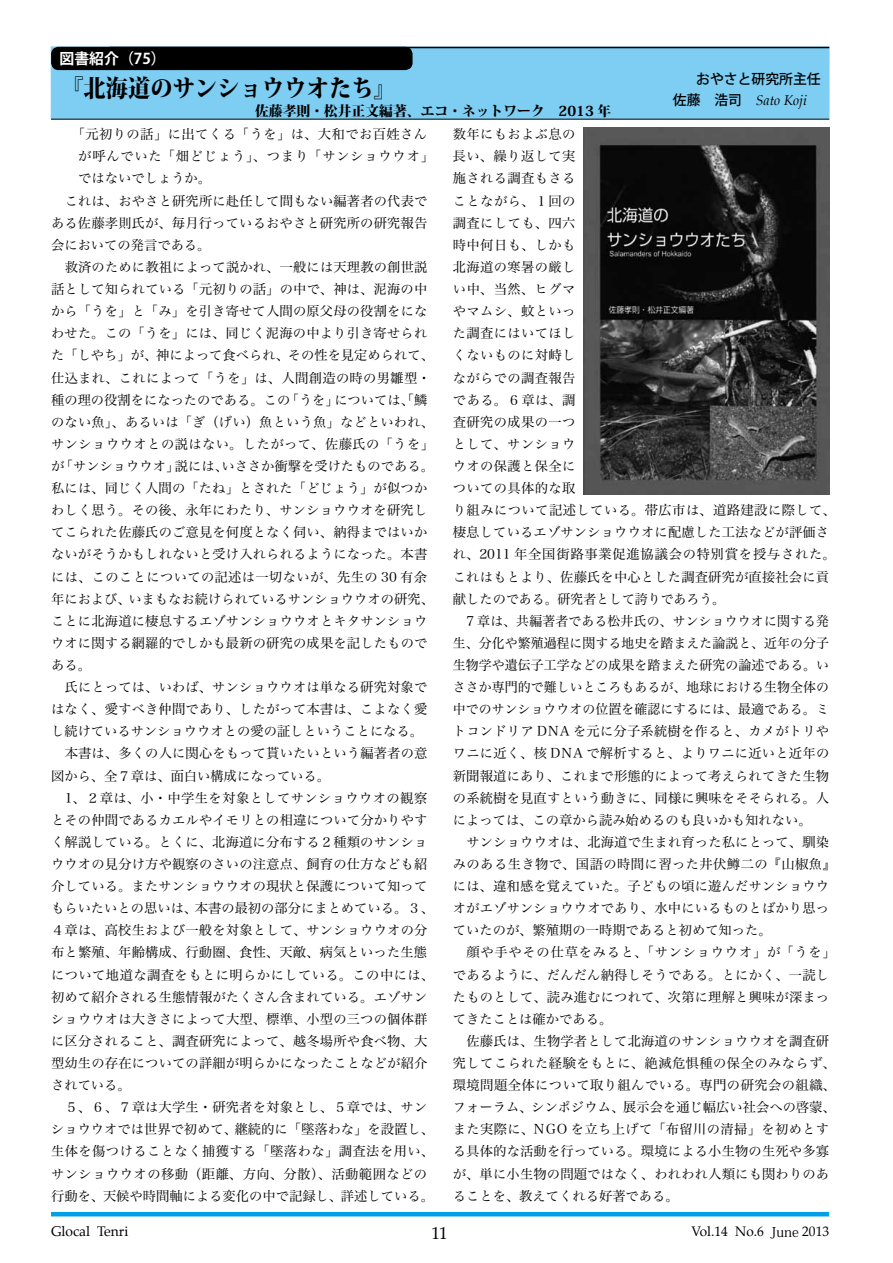
<style>
.page{position:relative;width:893px;height:1263px;background:#fff}
.page>*{position:absolute;margin:0;border:0;box-sizing:border-box;transform-origin:0 0}
.t1{font:800 24.15px "Koz Min Pro";color:#000;scale:.93 1}
.t2{font:16.95px "Palatino";color:#000}
.t3{font:700 14.85px "Koz Go Pro";color:#fff}
.t4{font:800 13.8px "Koz Min Pro";color:#000}
.t5{font:italic 13.8px "Palatino";color:#000}
.t6{font:13.8px "Palatino";color:#000}
.t7{font:500 13.8px "Koz Go Pro";color:#000}
.t8{font:13.5px "Palatino";color:#000}
.t9{font:13.35px/22px "Hira Min Pro W3";letter-spacing:.01em;color:#000}
.t10{font:13.35px/22px "Hira Min Pro W3";letter-spacing:.03em;color:#000}
.t11{font:13.35px "Hira Min Pro W3";letter-spacing:.035em;color:#000}
.t12{font:13.35px "Hira Min Pro W3";letter-spacing:.06em;color:#000}
.s1{font-family:"Koz Go Pro";font-weight:500;font-style:normal}
.s2{font-family:"Koz Min Pro"}
</style>
<div class="page">
<hr style="left:51px;top:1212px;width:778px;height:4px;background:#00a0e9">
<div style="left:51px;top:47px;width:778px;height:72px;background:#7ecef4;border:1px solid #7ecef4"></div>
<hr style="left:51px;top:119px;width:778px;height:1px;background:#000">
<hr style="left:109px;top:47px;width:720px;height:1px;background:#000">
<div style="left:52px;top:48px;width:360px;height:21px;background:#000;border-radius:7px"></div>
<div style="left:51px;top:47px;width:362px;height:23px;border:2px solid #000;border-radius:7px"></div>
<img style="left:584px;top:128px;width:245px;height:366px">
<p class="t3" style="left:60px;top:49px;width:108px">図書紹介（75）</p>
<h1 class="t1" style="left:61px;top:70px;width:362px">『北海道のサンショウウオたち』</h1>
<p class="t7" style="left:696px;top:70px;width:126px">おやさと研究所主任</p>
<p class="t5" style="left:659px;top:89px;width:149px"><span class="s1">　佐藤　浩司　</span>Sato Koji</p>
<p class="t4" style="left:241px;top:101px;width:371px">　佐藤孝則・松井正文編著、エコ・ネットワーク　2013 年</p>
<p class="t11" style="left:72px;top:123px;width:357px">「元初りの話」に出てくる「うを」は、大和でお百姓さん</p>
<p class="t12" style="left:78px;top:145px;width:357px">が呼んでいた「畑どじょう」、つまり「サンショウウオ」</p>
<p class="t9" style="left:78px;top:166px;width:134px">ではないでしょうか。</p>
<p class="t9" style="left:65px;top:188px;width:364px">これは、おやさと研究所に赴任して間もない編著者の代表で</p>
<p class="t9" style="left:51px;top:210px;width:378px">ある佐藤孝則氏が、毎月行っているおやさと研究所の研究報告</p>
<p class="t9" style="left:51px;top:233px;width:161px">会においての発言である。</p>
<p class="t9" style="left:65px;top:255px;width:364px">救済のために教祖によって説かれ、一般には天理教の創世説</p>
<p class="t9" style="left:51px;top:277px;width:378px">話として知られている「元初りの話」の中で、神は、泥海の中</p>
<p class="t9" style="left:51px;top:299px;width:378px">から「うを」と「み」を引き寄せて人間の原父母の役割をにな</p>
<p class="t9" style="left:51px;top:321px;width:378px">わせた。この「うを」には、同じく泥海の中より引き寄せられ</p>
<p class="t9" style="left:51px;top:343px;width:384px">た「しやち」が、神によって食べられ、その性を見定められて、</p>
<p class="t9" style="left:51px;top:365px;width:381px">仕込まれ、これによって「うを」は、人間創造の時の男雛型・</p>
<p class="t9" style="left:51px;top:387px;width:378px">種の理の役割をになったのである。この「うを」については、「鱗</p>
<p class="t9" style="left:51px;top:409px;width:384px">のない魚」、あるいは「ぎ（げい）魚という魚」などといわれ、</p>
<p class="t11" style="left:51px;top:432px;width:384px">サンショウウオとの説はない。したがって、佐藤氏の「うを」</p>
<p class="t9" style="left:51px;top:454px;width:384px">が「サンショウウオ」説には、いささか衝撃を受けたものである。</p>
<p class="t9" style="left:51px;top:476px;width:378px">私には、同じく人間の「たね」とされた「どじょう」が似つか</p>
<p class="t9" style="left:51px;top:498px;width:378px">わしく思う。その後、永年にわたり、サンショウウオを研究し</p>
<p class="t9" style="left:51px;top:520px;width:378px">てこられた佐藤氏のご意見を何度となく伺い、納得まではいか</p>
<p class="t9" style="left:51px;top:542px;width:378px">ないがそうかもしれないと受け入れられるようになった。本書</p>
<p class="t10" style="left:51px;top:564px;width:378px">には、このことについての記述は一切ないが、先生の 30 有余</p>
<p class="t9" style="left:51px;top:586px;width:384px">年におよび、いまもなお続けられているサンショウウオの研究、</p>
<p class="t9" style="left:51px;top:608px;width:378px">ことに北海道に棲息するエゾサンショウウオとキタサンショウ</p>
<p class="t9" style="left:51px;top:631px;width:378px">ウオに関する網羅的でしかも最新の研究の成果を記したもので</p>
<p class="t9" style="left:51px;top:653px;width:41px">ある。</p>
<p class="t9" style="left:65px;top:675px;width:364px">氏にとっては、いわば、サンショウウオは単なる研究対象で</p>
<p class="t9" style="left:51px;top:697px;width:378px">はなく、愛すべき仲間であり、したがって本書は、こよなく愛</p>
<p class="t9" style="left:51px;top:719px;width:374px">し続けているサンショウウオとの愛の証しということになる。</p>
<p class="t9" style="left:65px;top:741px;width:364px">本書は、多くの人に関心をもって貰いたいという編著者の意</p>
<p class="t9" style="left:51px;top:763px;width:281px">図から、全７章は、面白い構成になっている。</p>
<p class="t10" style="left:65px;top:785px;width:364px">1、２章は、小・中学生を対象としてサンショウウオの観察</p>
<p class="t9" style="left:51px;top:807px;width:378px">とその仲間であるカエルやイモリとの相違について分かりやす</p>
<p class="t9" style="left:51px;top:830px;width:378px">く解説している。とくに、北海道に分布する２種類のサンショ</p>
<p class="t9" style="left:51px;top:852px;width:378px">ウウオの見分け方や観察のさいの注意点、飼育の仕方なども紹</p>
<p class="t9" style="left:51px;top:874px;width:378px">介している。またサンショウウオの現状と保護について知って</p>
<p class="t9" style="left:51px;top:896px;width:384px">もらいたいとの思いは、本書の最初の部分にまとめている。３、</p>
<p class="t9" style="left:51px;top:918px;width:378px">４章は、高校生および一般を対象として、サンショウウオの分</p>
<p class="t9" style="left:51px;top:940px;width:378px">布と繁殖、年齢構成、行動圏、食性、天敵、病気といった生態</p>
<p class="t11" style="left:51px;top:963px;width:384px">について地道な調査をもとに明らかにしている。この中には、</p>
<p class="t9" style="left:51px;top:984px;width:378px">初めて紹介される生態情報がたくさん含まれている。エゾサン</p>
<p class="t9" style="left:51px;top:1006px;width:378px">ショウウオは大きさによって大型、標準、小型の三つの個体群</p>
<p class="t9" style="left:51px;top:1029px;width:378px">に区分されること、調査研究によって、越冬場所や食べ物、大</p>
<p class="t9" style="left:51px;top:1051px;width:378px">型幼生の存在についての詳細が明らかになったことなどが紹介</p>
<p class="t9" style="left:51px;top:1073px;width:81px">されている。</p>
<p class="t9" style="left:65px;top:1095px;width:364px">５、６、７章は大学生・研究者を対象とし、５章では、サン</p>
<p class="t9" style="left:51px;top:1117px;width:384px">ショウウオでは世界で初めて、継続的に「墜落わな」を設置し、</p>
<p class="t11" style="left:51px;top:1140px;width:384px">生体を傷つけることなく捕獲する「墜落わな」調査法を用い、</p>
<p class="t11" style="left:51px;top:1162px;width:378px">サンショウウオの移動（距離、方向、分散）、活動範囲などの</p>
<p class="t9" style="left:51px;top:1183px;width:384px">行動を、天候や時間軸による変化の中で記録し、詳述している。</p>
<p class="t10" style="left:453px;top:122px;width:384px">数年にもおよぶ息の<br>長い、繰り返して実<br>施される調査もさる<br>ことながら、１回の<br>調査にしても、四六<br>時中何日も、しかも<br>北海道の寒暑の厳し<br>い中、当然、ヒグマ<br>やマムシ、蚊といっ<br>た調査にはいてほし<br>くないものに対峙し<br>ながらでの調査報告<br>である。６章は、調<br>査研究の成果の一つ<br>として、サンショウ<br>ウオの保護と保全に<br>ついての具体的な取<br>り組みについて記述している。帯広市は、道路建設に際して、棲息しているエゾサンショウウオに配慮した工法などが評価され、2011 年全国街路事業促進協議会の特別賞を授与された。これはもとより、佐藤氏を中心とした調査研究が直接社会に貢献したのである。研究者として誇りであろう。</p>
<p class="t9" style="left:453px;top:608px;width:378px;text-align:justify;text-indent:14px">7 章は、共編著者である松井氏の、サンショウウオに関する発生、分化や繁殖過程に関する地史を踏まえた論説と、近年の分子生物学や遺伝子工学などの成果を踏まえた研究の論述である。いささか専門的で難しいところもあるが、地球における生物全体の中でのサンショウウオの位置を確認にするには、最適である。ミトコンドリア DNA を元に分子系統樹を作ると、カメがトリやワニに近く、核 DNA で解析すると、よりワニに近いと近年の新聞報道にあり、これまで形態的によって考えられてきた生物の系統樹を見直すという動きに、同様に興味をそそられる。人によっては、この章から読み始めるのも良いかも知れない。</p>
<p class="t9" style="left:453px;top:830px;width:385px;text-indent:14px">サンショウウオは、北海道で生まれ育った私にとって、馴染みのある生き物で、国語の時間に習った井伏鱒二の『山椒魚』には、違和感を覚えていた。子どもの頃に遊んだサンショウウオがエゾサンショウウオであり、水中にいるものとばかり思っていたのが、繁殖期の一時期であると初めて知った。</p>
<p class="t9" style="left:453px;top:940px;width:384px;text-indent:14px">顔や手やその仕草をみると、「サンショウウオ」が「うを」であるように、だんだん納得しそうである。とにかく、一読したものとして、読み進むにつれて、次第に理解と興味が深まってきたことは確かである。</p>
<p class="t9" style="left:453px;top:1029px;width:385px;text-indent:14px">佐藤氏は、生物学者として北海道のサンショウウオを調査研究してこられた経験をもとに、絶滅危惧種の保全のみならず、環境問題全体について取り組んでいる。専門の研究会の組織、フォーラム、シンポジウム、展示会を通じ幅広い社会への啓蒙、また実際に、NGO を立ち上げて「布留川の清掃」を初めとする具体的な活動を行っている。環境による小生物の生死や多寡が、単に小生物の問題ではなく、われわれ人類にも関わりのあることを、教えてくれる好著である。</p>
<p class="t6" style="left:51px;top:1220px;width:79px">Glocal Tenri</p>
<p class="t2" style="left:432px;top:1219px;width:18px">11</p>
<p class="t8" style="left:692px;top:1220px;width:139px">Vol.14 No.6 <span class="s2">June</span> 2013</p>
</div>
